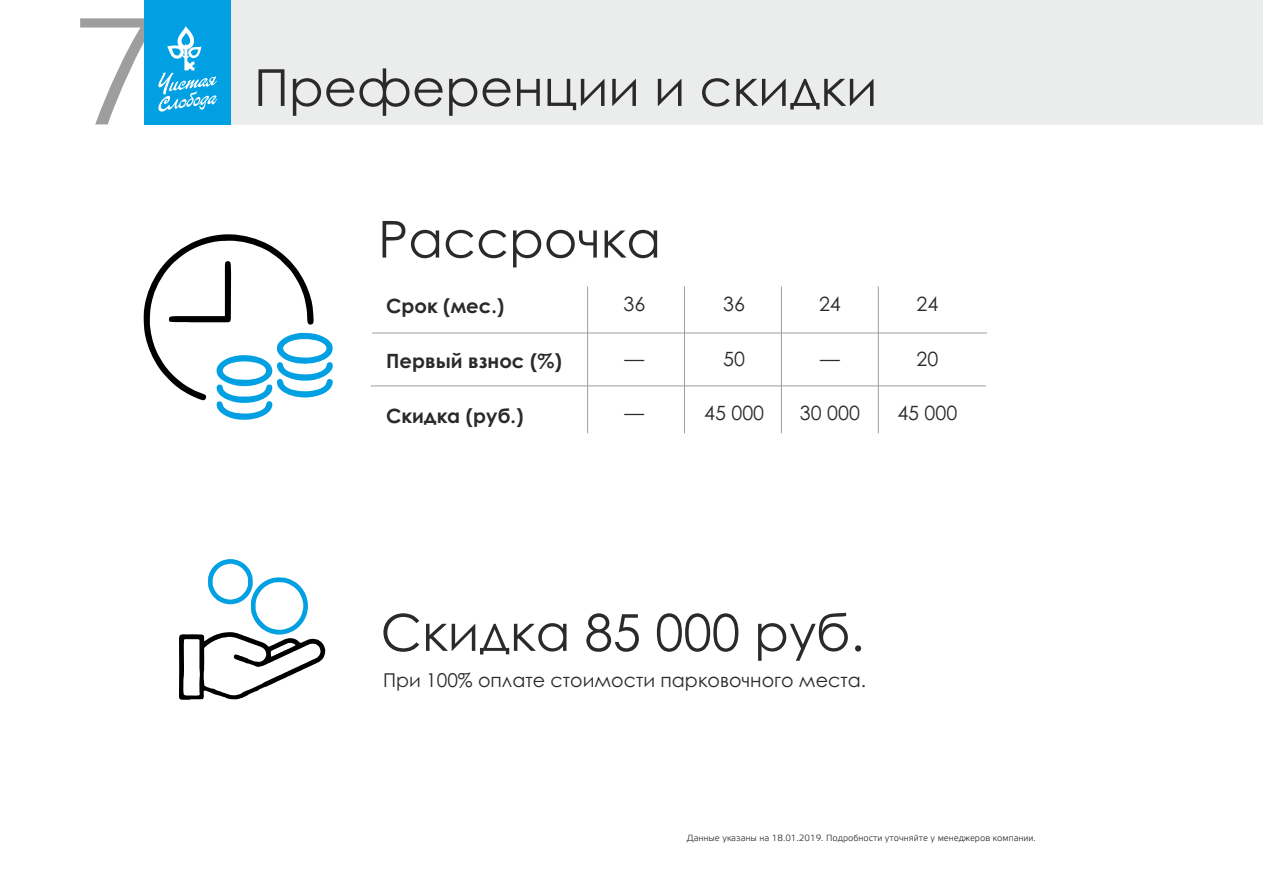
<style>
.page{position:relative;width:1263px;height:893px;background:#fff}
.page>*{position:absolute;margin:0;border:0;box-sizing:border-box;transform-origin:0 0}
.t1{font:152.1px "Elektra Light Pro";color:#9d9e9e}
.t2{font:51px "Century Gothic";color:#2b2a29}
.t3{font:700 19.65px "Century Gothic";color:#2b2a29}
.t4{font:19.65px "Century Gothic";color:#2b2a29}
.t5{font:19.05px "Century Gothic";color:#2b2a29}
.t6{font:9px "Elektra Light Pro";color:#2b2a29}
</style>
<div class="page">
<div style="left:144px;top:0;width:88px;height:124px;background:#00a0e3"></div>
<svg style="left:158px;top:26px;width:59px;height:86px"></svg>
<div style="left:232px;top:0;width:1031px;height:124px;background:#ebecec"></div>
<svg style="left:144px;top:234px;width:189px;height:186px"></svg>
<svg style="left:179px;top:559px;width:146px;height:141px"></svg>
<hr style="left:372px;top:333px;width:615px;height:1px;background:#9d9e9e">
<hr style="left:371px;top:385px;width:615px;height:1px;background:#9d9e9e">
<hr style="left:587px;top:286px;width:1px;height:147px;background:#9d9e9e">
<hr style="left:684px;top:286px;width:1px;height:147px;background:#9d9e9e">
<hr style="left:781px;top:286px;width:1px;height:147px;background:#9d9e9e">
<hr style="left:878px;top:286px;width:1px;height:147px;background:#9d9e9e">
<h1 class="t1" style="left:66px;top:15px;width:96px">7</h1>
<h2 class="t2" style="left:254px;top:68px;width:625px">Преференции и скидки</h2>
<h2 class="t2" style="left:378px;top:219px;width:284px">Рассрочка</h2>
<h3 class="t3" style="left:386px;top:298px;width:120px">Срок (мес.)</h3>
<h3 class="t3" style="left:386px;top:353px;width:177px">Первый взнос (%)</h3>
<h3 class="t3" style="left:386px;top:408px;width:139px">Скидка (руб.)</h3>
<h3 class="t4" style="left:623px;top:297px;width:23px">36</h3>
<h3 class="t4" style="left:625px;top:351px;width:21px">—</h3>
<h3 class="t4" style="left:625px;top:405px;width:21px">—</h3>
<h3 class="t4" style="left:723px;top:297px;width:23px">36</h3>
<h3 class="t4" style="left:723px;top:351px;width:23px">50</h3>
<h3 class="t4" style="left:704px;top:405px;width:62px">45 000</h3>
<h3 class="t4" style="left:819px;top:297px;width:23px">24</h3>
<h3 class="t4" style="left:820px;top:351px;width:21px">—</h3>
<h3 class="t4" style="left:800px;top:405px;width:62px">30 000</h3>
<h3 class="t4" style="left:916px;top:297px;width:23px">24</h3>
<h3 class="t4" style="left:916px;top:351px;width:23px">20</h3>
<h3 class="t4" style="left:897px;top:405px;width:62px">45 000</h3>
<h2 class="t2" style="left:381px;top:613px;width:485px">Скидка 85 000 руб.</h2>
<h3 class="t5" style="left:383px;top:673px;width:484px">При 100% оплате стоимости парковочного места.</h3>
<p class="t6" style="left:687px;top:835px;width:350px">Данные указаны на 18.01.2019. Подробности уточняйте у менеджеров компании.</p>
</div>
